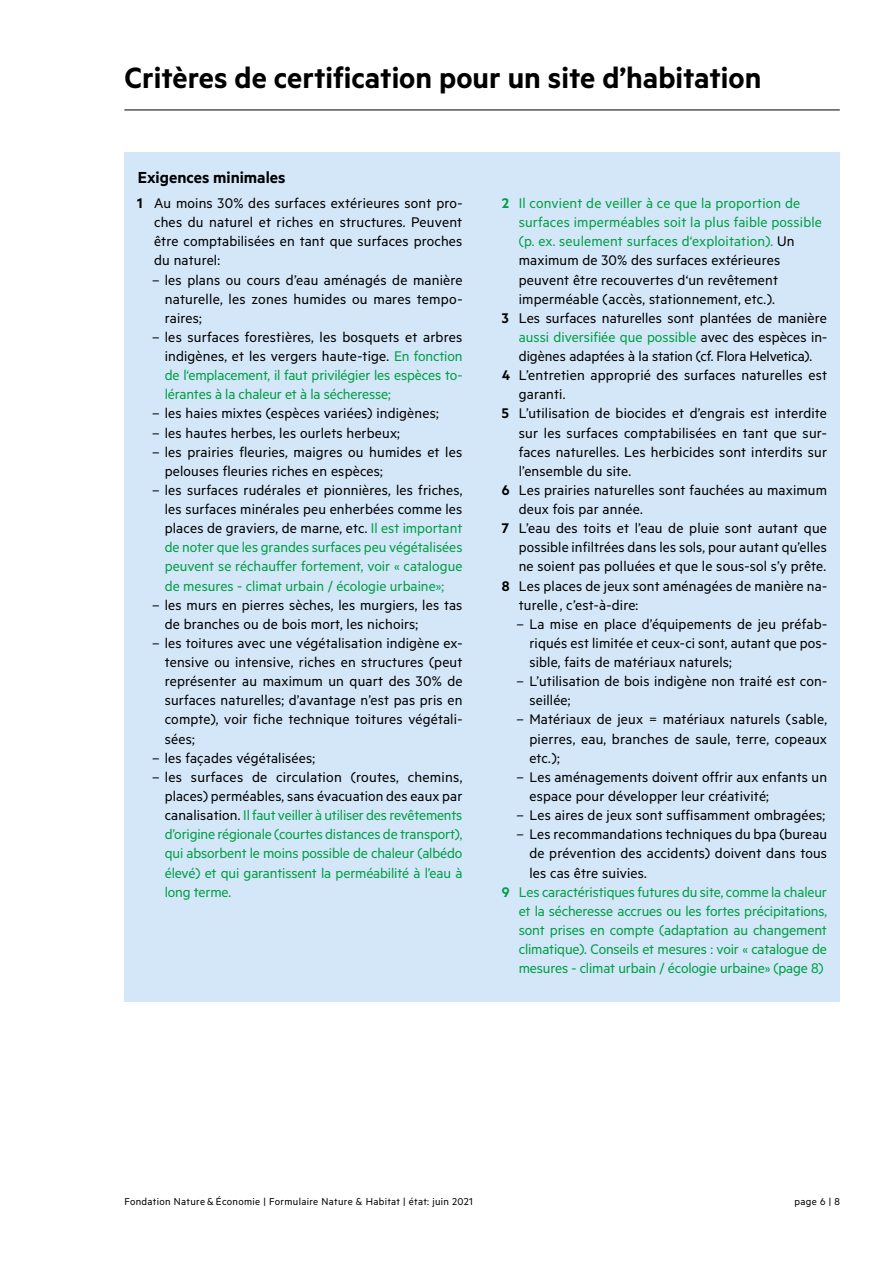
<style>
.page{position:relative;width:893px;height:1263px;background:#fff}
.page>*{position:absolute;margin:0;border:0;box-sizing:border-box;transform-origin:0 0}
.t1{font:600 33px "Metric";color:#000}
.t2{font:600 18px "Metric";color:#000}
.t3{font:15.75px/19.2px "Metric";letter-spacing:.01em;color:#000;text-align:justify}
.t4{font:15.75px/19px "Metric";letter-spacing:-.01em;color:#009f46;text-align:justify}
.t5{font:15.75px "Metric";letter-spacing:.01em;color:#009f46}
.t6{font:15.75px "Metric";letter-spacing:-.01em;color:#000}
.t7{font:11.25px "Metric";letter-spacing:.03em;color:#000}
.s1{font-weight:600}
.s2{color:#000}
</style>
<div class="page">
<hr style="left:124px;top:110px;width:716px;height:1px;background:#000">
<div style="left:124px;top:152px;width:716px;height:849px;background:#d4e7f8"></div>
<h1 class="t1" style="left:124px;top:58px;width:638px">Critères de certification pour un site d’habitation</h1>
<p class="t2" style="left:138px;top:166px;width:149px">Exigences minimales</p>
<p class="t3" style="left:154px;top:193px;width:310px;text-indent:-17px"><span class="s1">1</span> Au moins 30% des surfaces extérieures sont pro&shy;ches du naturel et riches en structures. Peuvent être comptabilisées en tant que surfaces proches du naturel:</p>
<p class="t3" style="left:165px;top:269px;width:299px;text-indent:-13px">– les plans ou cours d’eau aménagés de manière naturelle, les zones humides ou mares tempo&shy;raires;</p>
<p class="t4" style="left:165px;top:327px;width:299px;text-indent:-13px"><span class="s2">– les surfaces forestières, les bosquets et arbres indigènes, et les vergers haute-tige.</span> En fonction de l‘emplacement, il faut privilégier les espèces to&shy;lérantes à la chaleur et à la sécheresse;</p>
<p class="t3" style="left:152px;top:403px;width:288px">– les haies mixtes (espèces variées) indigènes;</p>
<p class="t3" style="left:152px;top:422px;width:249px">– les hautes herbes, les ourlets herbeux;</p>
<p class="t3" style="left:165px;top:442px;width:299px;text-indent:-13px">– les prairies fleuries, maigres ou humides et les pelouses fleuries riches en espèces;</p>
<p class="t4" style="left:165px;top:480px;width:299px;text-indent:-13px"><span class="s2">– les surfaces rudérales et pionnières, les friches, les surfaces minérales peu enherbées comme les places de graviers, de marne, etc.</span> Il est important de noter que les grandes surfaces peu végétalisées peuvent se réchauffer fortement, voir « catalogue de mesures - climat urbain / écologie urbaine»;</p>
<p class="t3" style="left:165px;top:595px;width:299px;text-indent:-13px">– les murs en pierres sèches, les murgiers, les tas de branches ou de bois mort, les nichoirs;</p>
<p class="t3" style="left:165px;top:633px;width:299px;text-indent:-13px">– les toitures avec une végétalisation indigène ex&shy;tensive ou intensive, riches en structures (peut représenter au maximum un quart des 30% de surfaces naturelles; d’avantage n’est pas pris en compte), voir fiche technique toitures végétali&shy;sées;</p>
<p class="t3" style="left:152px;top:748px;width:165px">– les façades végétalisées;</p>
<p class="t4" style="left:165px;top:767px;width:299px;text-indent:-13px"><span class="s2">– les surfaces de circulation (routes, chemins, places) perméables, sans évacuation des eaux par canalisation.</span> Il faut veiller à utiliser des revêtements d’origine régionale (courtes distances de transport), qui absorbent le moins possible de chaleur (albédo élevé) et qui garantissent la perméabilité à l’eau à long terme.</p>
<p class="t5" style="left:502px;top:194px;width:300px"><span class="s1">2</span> Il convient de veiller à ce que la proportion de</p>
<p class="t5" style="left:519px;top:213px;width:305px">surfaces imperméables soit la plus faible possible</p>
<p class="t5" style="left:519px;top:232px;width:277px">(p. ex. seulement surfaces d‘exploitation). <span class="s2">Un</span></p>
<p class="t3" style="left:519px;top:250px;width:263px">maximum de 30% des surfaces extérieures</p>
<p class="t3" style="left:519px;top:269px;width:261px">peuvent être recouvertes d‘un revêtement</p>
<p class="t3" style="left:519px;top:289px;width:258px">imperméable (accès, stationnement, etc.).</p>
<p class="t3" style="left:502px;top:308px;width:327px"><span class="s1">3</span> Les surfaces naturelles sont plantées de manière</p>
<p class="t4" style="left:519px;top:327px;width:310px">aussi diversifiée que possible <span class="s2">avec des espèces in-</span></p>
<p class="t6" style="left:519px;top:347px;width:295px">digènes adaptées à la station (cf. Flora Helvetica).</p>
<p class="t3" style="left:502px;top:365px;width:327px"><span class="s1">4</span> L’entretien approprié des surfaces naturelles est</p>
<p class="t3" style="left:519px;top:384px;width:48px">garanti.</p>
<p class="t3" style="left:502px;top:403px;width:327px"><span class="s1">5</span> L’utilisation de biocides et d’engrais est interdite</p>
<p class="t3" style="left:519px;top:422px;width:310px">sur les surfaces comptabilisées en tant que sur-</p>
<p class="t3" style="left:519px;top:442px;width:310px">faces naturelles. Les herbicides sont interdits sur</p>
<p class="t3" style="left:519px;top:461px;width:114px">l’ensemble du site.</p>
<p class="t3" style="left:502px;top:480px;width:327px"><span class="s1">6</span> Les prairies naturelles sont fauchées au maximum</p>
<p class="t3" style="left:519px;top:499px;width:125px">deux fois par année.</p>
<p class="t3" style="left:502px;top:518px;width:327px"><span class="s1">7</span> L’eau des toits et l’eau de pluie sont autant que</p>
<p class="t3" style="left:519px;top:537px;width:310px">possible infiltrées dans les sols, pour autant qu’elles</p>
<p class="t3" style="left:519px;top:556px;width:309px">ne soient pas polluées et que le sous-sol s’y prête.</p>
<p class="t3" style="left:502px;top:575px;width:327px"><span class="s1">8</span> Les places de jeux sont aménagées de manière na-</p>
<p class="t3" style="left:519px;top:595px;width:121px">turelle , c’est-à-dire:</p>
<p class="t3" style="left:529px;top:614px;width:299px;text-indent:-13px">– La mise en place d’équipements de jeu préfab&shy;riqués est limitée et ceux-ci sont, autant que pos&shy;sible, faits de matériaux naturels;</p>
<p class="t3" style="left:529px;top:671px;width:299px;text-indent:-13px">– L’utilisation de bois indigène non traité est con&shy;seillée;</p>
<p class="t3" style="left:529px;top:709px;width:299px;text-indent:-13px">– Matériaux de jeux = matériaux naturels (sable, pierres, eau, branches de saule, terre, copeaux etc.);</p>
<p class="t3" style="left:529px;top:767px;width:299px;text-indent:-13px">– Les aménagements doivent offrir aux enfants un espace pour développer leur créativité;</p>
<p class="t3" style="left:517px;top:805px;width:310px">– Les aires de jeux sont suffisamment ombragées;</p>
<p class="t3" style="left:517px;top:824px;width:312px">– Les recommandations techniques du bpa (bureau</p>
<p class="t3" style="left:529px;top:843px;width:299px">de prévention des accidents) doivent dans tous</p>
<p class="t3" style="left:529px;top:862px;width:119px">les cas être suivies.</p>
<p class="t4" style="left:502px;top:882px;width:327px"><span class="s1">9</span> Les caractéristiques futures du site, comme la chaleur</p>
<p class="t4" style="left:519px;top:901px;width:310px">et la sécheresse accrues ou les fortes précipitations,</p>
<p class="t4" style="left:519px;top:920px;width:310px">sont prises en compte (adaptation au changement</p>
<p class="t4" style="left:519px;top:939px;width:310px">climatique). Conseils et mesures : voir « catalogue de</p>
<p class="t4" style="left:519px;top:958px;width:306px">mesures - climat urbain / écologie urbaine» (page 8)</p>
<p class="t7" style="left:124px;top:1194px;width:350px">Fondation Nature &amp; Économie | Formulaire Nature &amp; Habitat | état: juin 2021</p>
<p class="t7" style="left:795px;top:1194px;width:47px">page 6 | 8</p>
</div>
